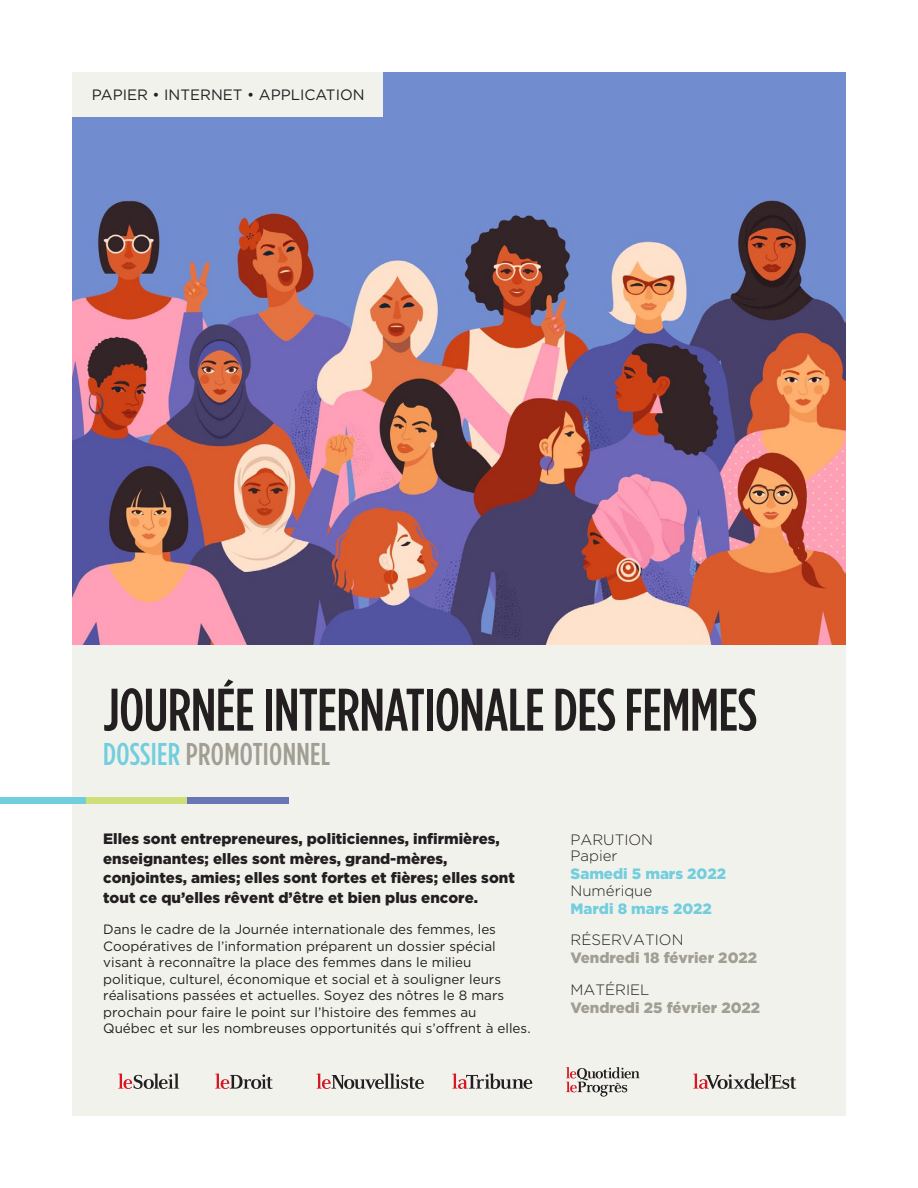
<style>
.page{position:relative;width:918px;height:1188px;background:#fff}
.page>*{position:absolute;margin:0;border:0;box-sizing:border-box;transform-origin:0 0}
.t1{font:500 60px "Gotham Condensed";letter-spacing:-.01em;color:#231f20}
.t2{font:500 31.5px "Gotham Condensed";letter-spacing:.01em;color:#a19e93}
.t3{font:900 15px/19.5px "Gotham";color:#231f20}
.t4{font:300 15px/16.5px "Gotham";color:#231f20}
.t5{font:900 15px "Gotham";color:#a19e93}
.t6{font:900 15px "Gotham";color:#72cedd}
.t7{font:15px "Gotham";color:#231f20}
.t8{font:13.5px/16.5px "Gotham";color:#231f20}
.s1{color:#72cedd}
</style>
<div class="page">
<div style="left:72px;top:635px;width:774px;height:481px;background:#f2f2ed"></div>
<img style="left:72px;top:72px;width:774px;height:572px">
<div style="left:187px;top:797px;width:102px;height:7px;background:#6a75b8"></div>
<div style="left:85px;top:797px;width:102px;height:7px;background:#cedf79"></div>
<div style="left:0;top:797px;width:85px;height:7px;background:#72cedd"></div>
<div style="left:72px;top:72px;width:310px;height:45px;background:#f2f2ed"></div>
<svg style="left:215px;top:1073px;width:58px;height:16px"></svg>
<svg style="left:693px;top:1073px;width:103px;height:16px"></svg>
<svg style="left:118px;top:1073px;width:61px;height:16px"></svg>
<svg style="left:452px;top:1073px;width:80px;height:16px"></svg>
<svg style="left:566px;top:1067px;width:74px;height:30px"></svg>
<svg style="left:316px;top:1073px;width:108px;height:16px"></svg>
<p class="t7" style="left:92px;top:85px;width:179px">Papier • internet • App</p>
<p class="t7" style="left:291px;top:85px;width:75px">lication</p>
<h1 class="t1" style="left:103px;top:675px;width:655px">JOURNÉE INTERNATIONALE DES FEMMES</h1>
<h2 class="t2" style="left:103px;top:736px;width:228px"><span class="s1">DOSSIER</span> PROMOTIONNEL</h2>
<p class="t3" style="left:103px;top:829px;width:413px">Elles sont entrepreneures, politiciennes, infirmières, enseignantes; elles sont mères, grand-mères, conjointes, amies; elles sont fortes et fières; elles sont tout ce qu’elles rêvent d’être et bien plus encore.</p>
<p class="t8" style="left:103px;top:921px;width:429px">Dans le cadre de la Journée internationale des femmes, les Coopératives de l’information préparent un dossier spécial visant à reconnaître la place des femmes dans le milieu politique, culturel, économique et social et à souligner leurs réalisations passées et actuelles. Soyez des nôtres le 8 mars prochain pour faire le point sur l’histoire des femmes au Québec et sur les nombreuses opportunités qui s’offrent à elles.</p>
<p class="t4" style="left:571px;top:831px;width:84px">PARUTION<br>PAPIER</p>
<p class="t6" style="left:571px;top:863px;width:157px">Samedi 5 mars 2022</p>
<p class="t4" style="left:571px;top:882px;width:83px">N UMÉRIQUE</p>
<p class="t6" style="left:571px;top:898px;width:143px">Mardi 8 mars 2022</p>
<p class="t4" style="left:571px;top:931px;width:114px">RÉSERVATION</p>
<p class="t5" style="left:571px;top:947px;width:188px">Vendredi 18 février 2022</p>
<p class="t4" style="left:571px;top:981px;width:80px">MATÉRIEL</p>
<p class="t5" style="left:571px;top:997px;width:191px">Vendredi 25 février 2022</p>
</div>
